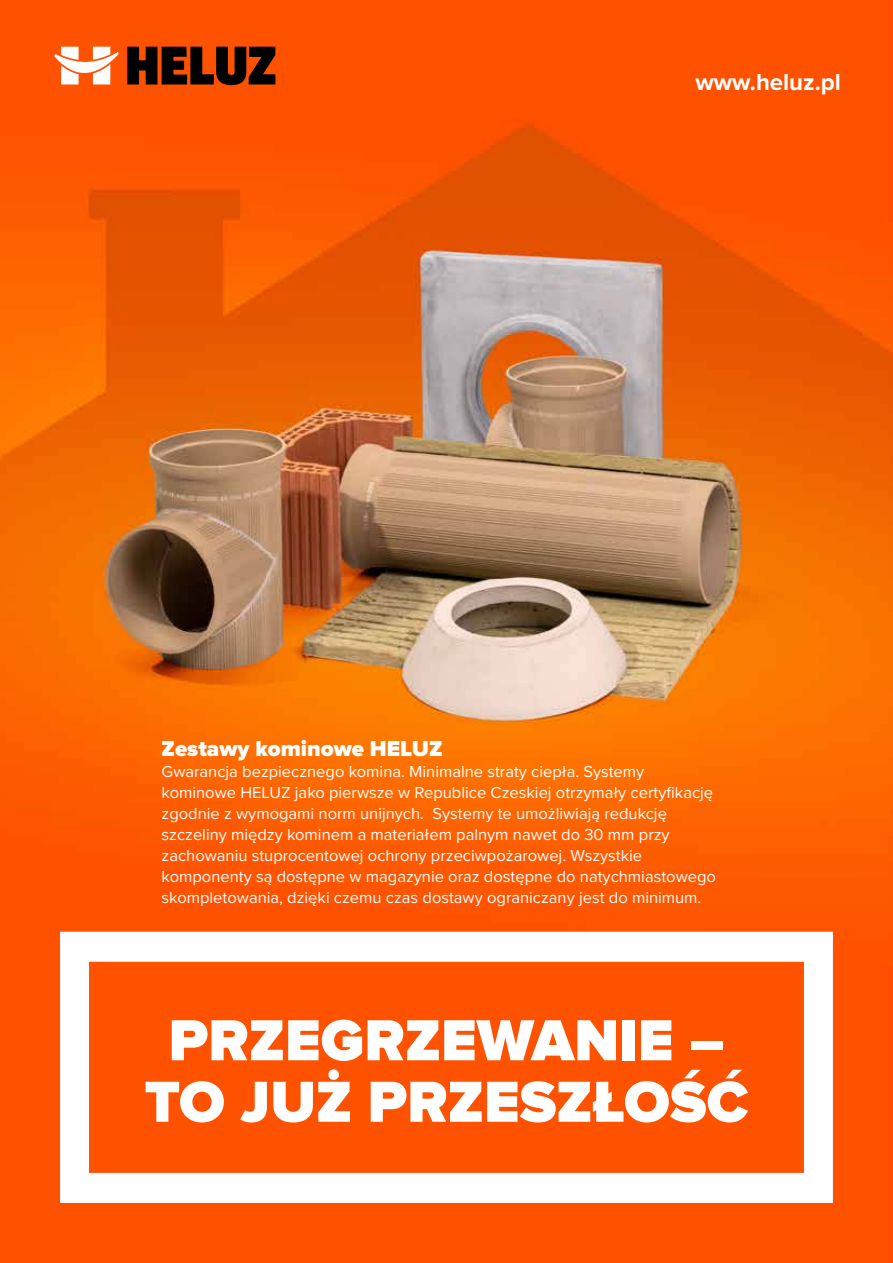
<style>
.page{position:relative;width:893px;height:1263px;background:#fff}
.page>*{position:absolute;margin:0;border:0;box-sizing:border-box;transform-origin:0 0}
.t1{font:900 60px/61.5px "Proxima Nova";color:#fff;text-align:center}
.t2{font:700 24px "Proxima Nova";color:#fff}
.t3{font:900 22.5px "Proxima Nova";color:#fff}
.t4{font:16.5px/21px "Proxima Nova";color:#fff}
</style>
<div class="page">
<img style="left:0;top:0;width:893px;height:1263px">
<svg style="left:60px;top:932px;width:773px;height:271px;fill:#fe5201"></svg>
<svg style="left:54px;top:47px;width:65px;height:37px"></svg>
<svg style="left:127px;top:47px;width:148px;height:38px;background:#4a1800"></svg>
<h2 class="t2" style="left:695px;top:68px;width:147px">www.heluz.pl</h2>
<h3 class="t3" style="left:162px;top:735px;width:282px">Zestawy kominowe HELUZ</h3>
<p class="t4" style="left:162px;top:760px;width:556px">Gwarancja bezpiecznego komina. Minimalne straty ciepła. Systemy kominowe HELUZ jako pierwsze w Republice Czeskiej otrzymały certyfikację zgodnie z wymogami norm unijnych. Systemy te umożliwiają redukcję szczeliny między kominem a materiałem palnym nawet do 30 mm przy zachowaniu stuprocentowej ochrony przeciwpożarowej. Wszystkie komponenty są dostępne w magazynie oraz dostępne do natychmiastowego skompletowania, dzięki czemu czas dostawy ograniczany jest do minimum.</p>
<h1 class="t1" style="left:144px;top:1011px;width:605px">PRZEGRZEWANIE –<br>TO JUŻ PRZESZŁOŚĆ</h1>
</div>
